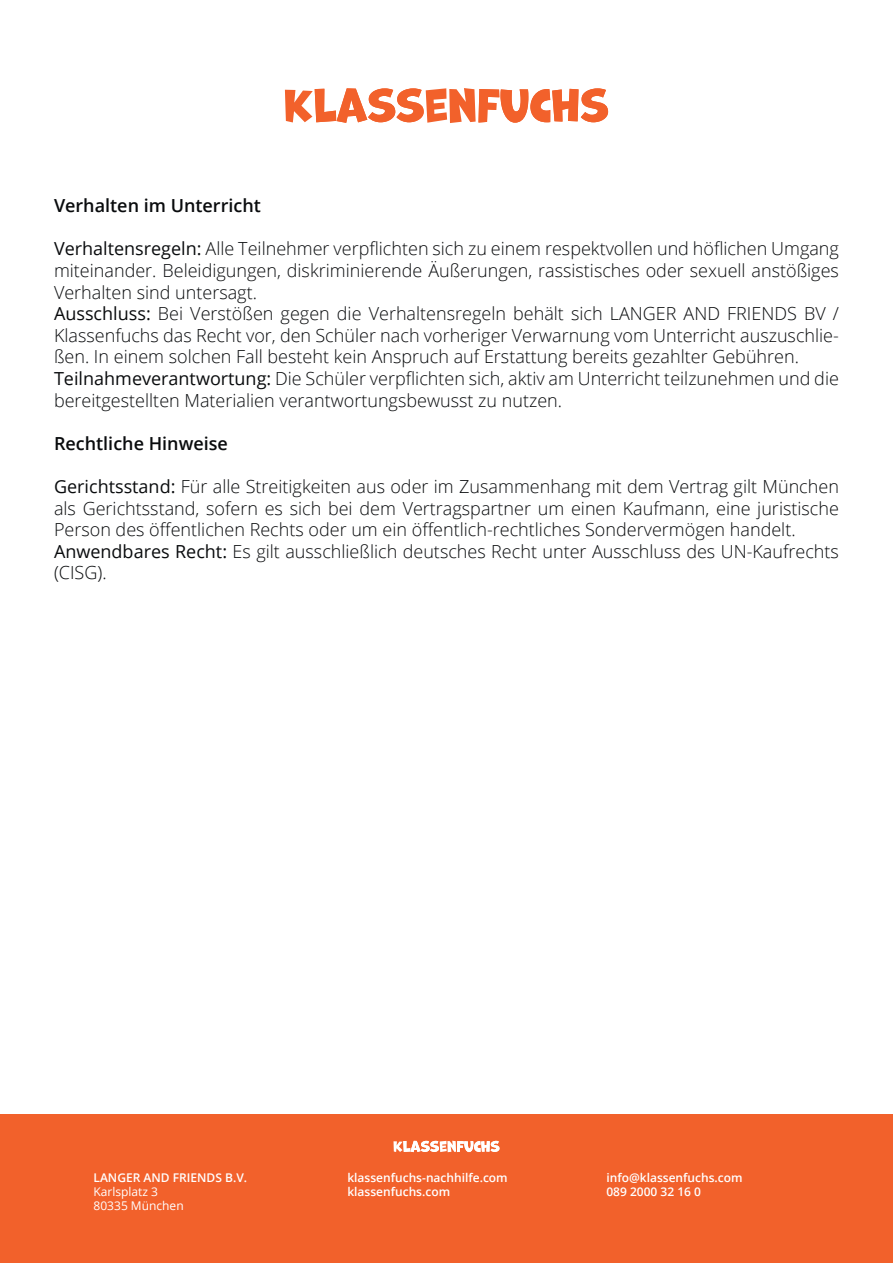
<style>
.page{position:relative;width:893px;height:1263px;background:#fff}
.page>*{position:absolute;margin:0;border:0;box-sizing:border-box;transform-origin:0 0}
.t1{font:300 18px/21.6px "Open Sans";color:#090b0d}
.t2{font:600 18px "Open Sans";color:#090b0d}
.t3{font:600 12px/14.4px "Open Sans";color:#fff}
.t4{font:12px/14.4px "Open Sans";color:#fff}
.s1{font-weight:400}
</style>
<div class="page">
<div style="left:0;top:1114px;width:893px;height:149px;background:#f2612b"></div>
<svg style="left:285px;top:88px;width:323px;height:35px"></svg>
<svg style="left:393px;top:1141px;width:106px;height:11px"></svg>
<p class="t2" style="left:54px;top:193px;width:208px">Verhalten im Unterricht</p>
<p class="t1" style="left:54px;top:238px;width:786px"><span class="s1">Verhaltensregeln:</span> Alle Teilnehmer verpflichten sich zu einem respektvollen und höflichen Umgang miteinander. Beleidigungen, diskriminierende Äußerungen, rassistisches oder sexuell anstößiges Verhalten sind untersagt.<br><span class="s1">Ausschluss:</span> Bei Verstößen gegen die Verhaltensregeln behält sich LANGER AND FRIENDS BV / Klassenfuchs das Recht vor, den Schüler nach vorheriger Verwarnung vom Unterricht auszuschlie&shy;ßen. In einem solchen Fall besteht kein Anspruch auf Erstattung bereits gezahlter Gebühren.<br><span class="s1">Teilnahmeverantwortung:</span> Die Schüler verpflichten sich, aktiv am Unterricht teilzunehmen und die bereitgestellten Materialien verantwortungsbewusst zu nutzen.</p>
<p class="t2" style="left:54px;top:431px;width:175px">Rechtliche Hinweise</p>
<p class="t1" style="left:54px;top:475px;width:786px"><span class="s1">Gerichtsstand:</span> Für alle Streitigkeiten aus oder im Zusammenhang mit dem Vertrag gilt München als Gerichtsstand, sofern es sich bei dem Vertragspartner um einen Kaufmann, eine juristische Person des öffentlichen Rechts oder um ein öffentlich-rechtliches Sondervermögen handelt.<br><span class="s1">Anwendbares Recht:</span> Es gilt ausschließlich deutsches Recht unter Ausschluss des UN-Kaufrechts (CISG).</p>
<p class="t3" style="left:94px;top:1170px;width:155px">LANGER AND FRIENDS B.V.</p>
<p class="t4" style="left:94px;top:1184px;width:92px">Karlsplatz 3<br>80335 München</p>
<p class="t3" style="left:347px;top:1170px;width:162px">klassenfuchs-nachhilfe.com klassenfuchs.com</p>
<p class="t3" style="left:606px;top:1170px;width:138px">info@klassenfuchs.com<br>089 2000 32 16 0</p>
</div>
